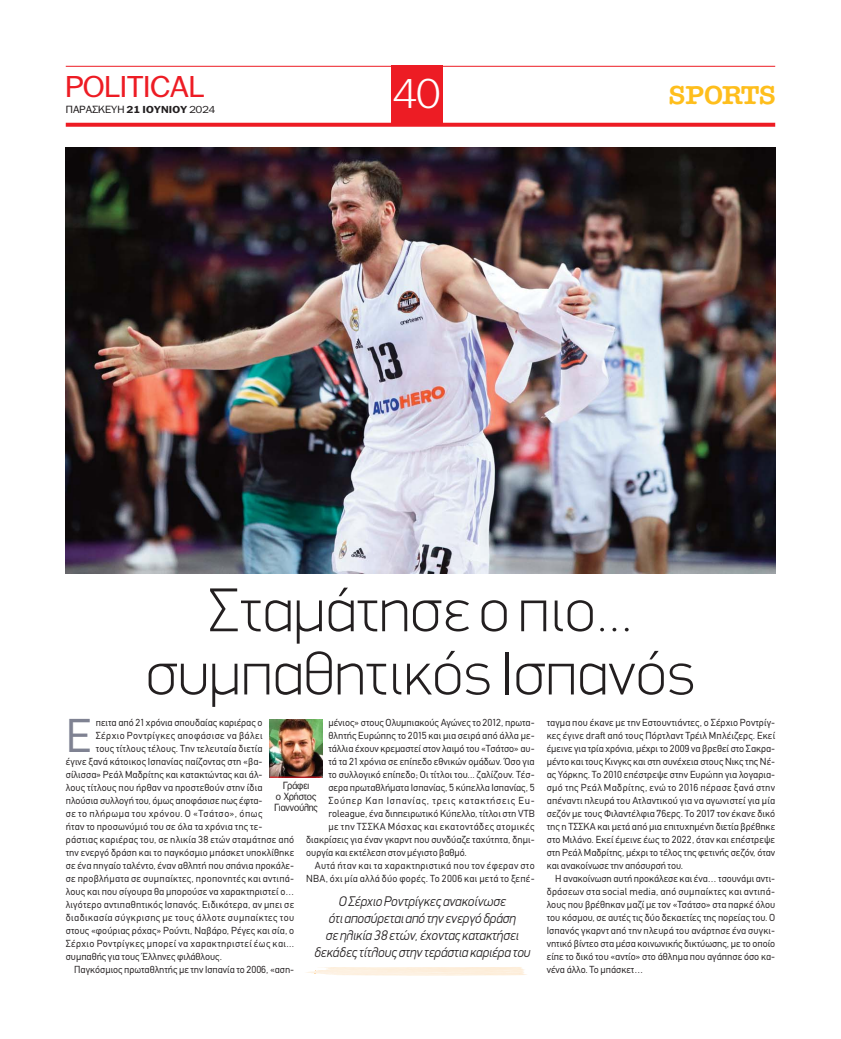
<style>
.page{position:relative;width:841px;height:1039px;background:#fff}
.page>*{position:absolute;margin:0;border:0;box-sizing:border-box;transform-origin:0 0}
.t1{font:100 62px/63.2px "PF Din Display";color:#231f20;text-align:center;scale:1.05 1}
.t2{font:46.5px "CF Din";color:#7f8292}
.t3{font:300 40px "PF Franklin Gothic";color:#fff}
.t4{font:29px "PF Franklin Gothic";color:#ed1c24;scale:1.1 1}
.t5{font:26px "American Type ITC Hel Dm Bd";letter-spacing:-.015em;color:#febe1c;scale:1.06 1}
.t6{font:italic 300 14px/17px "PF Din Display";color:#231f20;text-align:center;scale:.95 1}
.t7{font:10px/13px "CF Din";letter-spacing:.01em;color:#231f20;text-align:justify}
.t8{font:10px "CF Din";letter-spacing:.045em;color:#231f20}
.t9{font:10px "CF Din";letter-spacing:.04em;color:#231f20}
.t10{font:10px "CF Din";letter-spacing:.035em;color:#231f20}
.t11{font:10px "CF Din";letter-spacing:.075em;color:#231f20}
.t12{font:10px "CF Din";letter-spacing:.05em;color:#231f20}
.t13{font:10px/11px "PF Franklin Gothic";color:#231f20;text-align:center;scale:.95 1}
.t14{font:10px "PF Franklin Gothic";color:#231f20;scale:1.1 1}
.s1{font-weight:700;font-size:9.7px}
.s2{font-size:9.7px}
</style>
<div class="page">
<hr style="left:66px;top:66px;width:708px;height:1px;background:#ed1c24">
<svg style="left:66px;top:123px;width:708px;height:4px;background:#ee2b32"></svg>
<div style="left:391px;top:66px;width:51px;height:60px;background:#ed1c24"></div>
<img style="left:66px;top:147px;width:708px;height:426px">
<svg style="left:316px;top:967px;width:211px;height:9px;background:#fdf1e1"></svg>
<svg style="left:306px;top:970px;width:10px;height:4px"></svg>
<img style="left:270px;top:720px;width:52px;height:57px">
<hr style="left:270px;top:776px;width:51px;height:1px;background:#ed1c24">
<h3 class="t4" style="left:66px;top:76px;width:127px">ΡOLITICAL</h3>
<h3 class="t3" style="left:393px;top:71px;width:48px">40</h3>
<h3 class="t5" style="left:668px;top:80px;width:103px">SPORTS</h3>
<p class="t14" style="left:66px;top:106px;width:137px">ΠAΡΑΣΚΕΥΗ <span class="s1">21 IOYNIOY</span> <span class="s2">2024</span></p>
<h1 class="t1" style="left:145px;top:584px;width:525px">Σταμάτησε ο πιο... συμπαθητικός Ισπανός</h1>
<p class="t7" style="left:328px;top:716px;width:208px">μένιος» στους Ολυμπιακούς Αγώνες το 2012, πρωτα-</p>
<p class="t7" style="left:328px;top:729px;width:208px">θλητής Ευρώπης το 2015 και μια σειρά από άλλα με-</p>
<p class="t7" style="left:328px;top:742px;width:208px">τάλλια έχουν κρεμαστεί στον λαιμό του «Τσάτσο» αυ-</p>
<p class="t7" style="left:328px;top:755px;width:208px">τά τα 21 χρόνια σε επίπεδο εθνικών ομάδων. Όσο για</p>
<p class="t7" style="left:328px;top:768px;width:208px">το συλλογικό επίπεδο; Οι τίτλοι του... ζαλίζουν. Τέσ-</p>
<p class="t7" style="left:328px;top:781px;width:208px">σερα πρωταθλήματα Ισπανίας, 5 κύπελλα Ισπανίας, 5</p>
<p class="t11" style="left:328px;top:796px;width:208px">Σούπερ Καπ Ισπανίας, τρεις κατακτήσεις Eu-</p>
<p class="t7" style="left:328px;top:807px;width:208px">roleague, ένα διηπειρωτικό Κύπελλο, τίτλοι στη VTB</p>
<p class="t8" style="left:328px;top:822px;width:208px">με την ΤΣΣΚΑ Μόσχας και εκατοντάδες ατομικές</p>
<p class="t7" style="left:306px;top:833px;width:230px">διακρίσεις για έναν γκαρντ που συνδύαζε ταχύτητα, δημι-</p>
<p class="t7" style="left:306px;top:846px;width:162px">ουργία και εκτέλεση στον μέγιστο βαθμό.</p>
<p class="t10" style="left:314px;top:861px;width:221px">Αυτά ήταν και τα χαρακτηριστικά που τον έφεραν στο</p>
<p class="t7" style="left:306px;top:872px;width:230px">ΝΒΑ, όχι μία αλλά δύο φορές. Το 2006 και μετά το ξεπέ-</p>
<h2 class="t2" style="left:66px;top:717px;width:27px">E</h2>
<p class="t7" style="left:96px;top:716px;width:168px">πειτα από 21 χρόνια σπουδαίας καριέρας ο</p>
<p class="t9" style="left:96px;top:731px;width:168px">Σέρχιο Ροντρίγκες αποφάσισε να βάλει</p>
<p class="t7" style="left:96px;top:742px;width:168px">τους τίτλους τέλους. Την τελευταία διετία</p>
<p class="t7" style="left:66px;top:755px;width:198px">έγινε ξανά κάτοικος Ισπανίας παίζοντας στη «βα-</p>
<p class="t7" style="left:66px;top:768px;width:198px">σίλισσα» Ρεάλ Μαδρίτης και κατακτώντας και άλ-</p>
<p class="t7" style="left:66px;top:781px;width:198px">λους τίτλους που ήρθαν να προστεθούν στην ίδια</p>
<p class="t7" style="left:66px;top:794px;width:198px">πλούσια συλλογή του, όμως αποφάσισε πως έφτα-</p>
<p class="t12" style="left:66px;top:809px;width:198px">σε το πλήρωμα του χρόνου. Ο «Τσάτσο», όπως</p>
<p class="t7" style="left:66px;top:820px;width:198px">ήταν το προσωνύμιό του σε όλα τα χρόνια της τε-</p>
<p class="t7" style="left:66px;top:833px;width:230px">ράστιας καριέρας του, σε ηλικία 38 ετών σταμάτησε από</p>
<p class="t7" style="left:66px;top:846px;width:230px">την ενεργό δράση και το παγκόσμιο μπάσκετ υποκλίθηκε</p>
<p class="t7" style="left:66px;top:859px;width:230px">σε ένα πηγαίο ταλέντο, έναν αθλητή που σπάνια προκάλε-</p>
<p class="t7" style="left:66px;top:872px;width:230px">σε προβλήματα σε συμπαίκτες, προπονητές και αντιπά-</p>
<p class="t7" style="left:66px;top:885px;width:230px">λους και που σίγουρα θα μπορούσε να χαρακτηριστεί ο…</p>
<p class="t7" style="left:66px;top:898px;width:230px">λιγότερο αντιπαθητικός Ισπανός. Ειδικότερα, αν μπει σε</p>
<p class="t8" style="left:66px;top:913px;width:230px">διαδικασία σύγκρισης με τους άλλοτε συμπαίκτες του</p>
<p class="t7" style="left:66px;top:924px;width:230px">στους «φούριας ρόχας» Ρούντι, Ναβάρο, Ρέγες και σία, ο</p>
<p class="t9" style="left:66px;top:939px;width:230px">Σέρχιο Ροντρίγκες μπορεί να χαρακτηριστεί έως και...</p>
<p class="t7" style="left:66px;top:950px;width:158px">συμπαθής για τους Έλληνες φιλάθλους.</p>
<p class="t7" style="left:74px;top:963px;width:221px">Παγκόσμιος πρωταθλητής με την Ισπανία το 2006, «αση-</p>
<p class="t13" style="left:274px;top:780px;width:47px">Γράφει<br>o Χρήστος<br>Γιαννούλης</p>
<h3 class="t6" style="left:314px;top:893px;width:229px">Ο Σέρχιο Ροντρίγκες ανακοίνωσε<br>ότι αποσύρεται από την ενεργό δράση<br>σε ηλικία 38 ετών, έχοντας κατακτήσει δεκάδες τίτλους στην τεράστια καριέρα του</h3>
<p class="t7" style="left:546px;top:716px;width:230px">ταγμα που έκανε με την Εστουντιάντες, ο Σέρχιο Ροντρίγ&shy;κες έγινε draft από τους Πόρτλαντ Τρέιλ Μπλέιζερς. Εκεί έμεινε για τρία χρόνια, μέχρι το 2009 να βρεθεί στο Σακρα&shy;μέντο και τους Κινγκς και στη συνέχεια στους Νικς της Νέ&shy;ας Υόρκης. Το 2010 επέστρεψε στην Ευρώπη για λογαρια&shy;σμό της Ρεάλ Μαδρίτης, ενώ το 2016 πέρασε ξανά στην απέναντι πλευρά του Ατλαντικού για να αγωνιστεί για μία σεζόν με τους Φιλαντέλφια 76ερς. Το 2017 τον έκανε δικό της η ΤΣΣΚΑ και μετά από μια επιτυχημένη διετία βρέθηκε στο Μιλάνο. Εκεί έμεινε έως το 2022, όταν και επέστρεψε στη Ρεάλ Μαδρίτης, μέχρι το τέλος της φετινής σεζόν, όταν και ανακοίνωσε την απόσυρσή του.</p>
<p class="t7" style="left:546px;top:872px;width:230px;text-indent:9px">Η ανακοίνωση αυτή προκάλεσε και ένα… τσουνάμι αντι&shy;δράσεων στα social media, από συμπαίκτες και αντιπά&shy;λους που βρέθηκαν μαζί με τον «Τσάτσο» στα παρκέ όλου του κόσμου, σε αυτές τις δύο δεκαετίες της πορείας του. Ο Ισπανός γκαρντ από την πλευρά του ανάρτησε ένα συγκι&shy;νητικό βίντεο στα μέσα κοινωνικής δικτύωσης, με το οποίο είπε το δικό του «αντίο» στο άθλημα που αγάπησε όσο κα&shy;νένα άλλο. Το μπάσκετ…</p>
</div>
